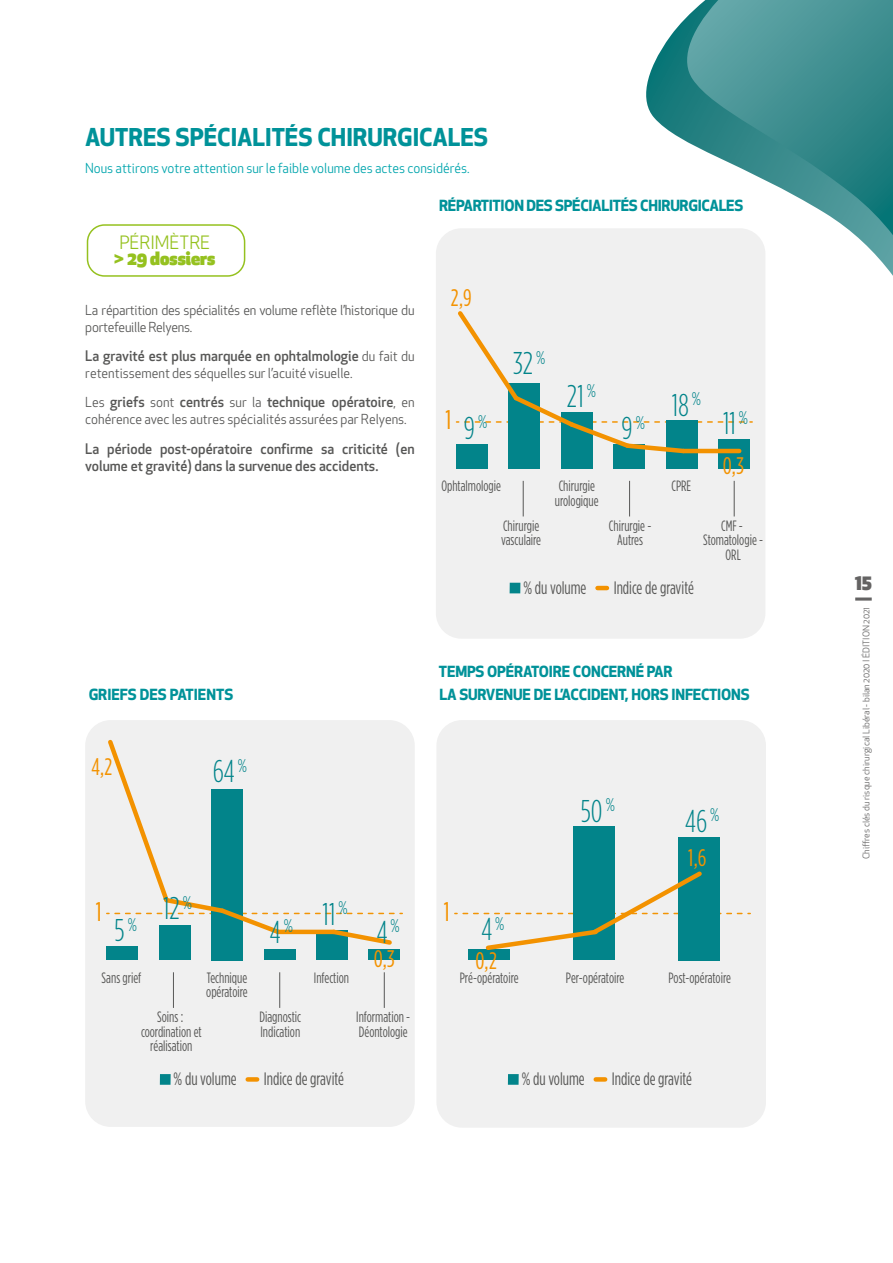
<style>
.page{position:relative;width:893px;height:1263px;background:#fff}
.page>*{position:absolute;margin:0;border:0;box-sizing:border-box;transform-origin:0 0}
.t1{font:300 31.5px "Gotham Condensed";color:#02848a}
.t2{font:27px "Gotham Condensed";color:#f39200}
.t3{font:700 24px "Apex New";color:#009299}
.t4{font:24px "Gotham Condensed";color:#f39200}
.t5{font:18px "Gotham Condensed";color:#575756;scale:.93 1}
.t6{font:900 18px/16.5px "Apex New";color:#95c11f}
.t7{font:900 18px "Apex New";color:#646363}
.t8{font:15px/14.4px "Gotham Condensed";color:#575756;scale:.93 1}
.t9{font:700 15px/22.5px "Apex New";letter-spacing:-.01em;color:#009299}
.t10{font:500 14.25px/17.1px "Apex New";color:#575756}
.t11{font:13.5px "Apex New";color:#575756}
.t12{font:13.5px/16.2px "Apex New";letter-spacing:-.02em;color:#575756}
.t13{font:13.5px "Apex New";color:#00a5ad}
.t14{font:9px "Apex New";color:#646363}
.s1{font-weight:400}
.s2{font-weight:700}
.s3{font-weight:400;font-size:13.5px}
.s4{font-weight:300;font-size:31.5px;color:#02848a}
.s5{font-weight:300;font-size:18.3px;color:#02848a}
</style>
<div class="page">
<svg style="left:646px;top:23px;width:247px;height:253px"></svg>
<svg style="left:681px;top:0;width:212px;height:235px"></svg>
<svg style="left:855px;top:597px;width:17px;height:4px"></svg>
<div style="left:85px;top:720px;width:330px;height:407px;background:#f0f0f0;border-radius:26px"></div>
<div style="left:248px;top:1077px;width:9px;height:5px;background:#f39200"></div>
<div style="left:160px;top:1074px;width:11px;height:11px;background:#02848a"></div>
<hr style="left:173px;top:972px;width:1px;height:36px;background:#575756">
<hr style="left:279px;top:972px;width:1px;height:36px;background:#575756">
<hr style="left:384px;top:972px;width:1px;height:36px;background:#575756">
<div style="left:369px;top:949px;width:31px;height:11px;background:#02848a"></div>
<div style="left:316px;top:931px;width:32px;height:29px;background:#02848a"></div>
<div style="left:264px;top:949px;width:31px;height:11px;background:#02848a"></div>
<div style="left:211px;top:789px;width:32px;height:171px;background:#02848a"></div>
<div style="left:159px;top:925px;width:31px;height:35px;background:#02848a"></div>
<div style="left:106px;top:947px;width:32px;height:13px;background:#02848a"></div>
<svg style="left:106px;top:739px;width:296px;height:209px"></svg>
<div style="left:436px;top:720px;width:330px;height:408px;background:#f0f0f0;border-radius:26px"></div>
<div style="left:596px;top:1077px;width:9px;height:5px;background:#f39200"></div>
<div style="left:508px;top:1074px;width:11px;height:11px;background:#02848a"></div>
<div style="left:678px;top:837px;width:42px;height:123px;background:#02848a"></div>
<div style="left:573px;top:826px;width:42px;height:134px;background:#02848a"></div>
<div style="left:468px;top:949px;width:42px;height:11px;background:#02848a"></div>
<svg style="left:463px;top:871px;width:287px;height:79px"></svg>
<div style="left:436px;top:228px;width:329px;height:411px;background:#f0f0f0;border-radius:26px"></div>
<hr style="left:597px;top:586px;width:10px;height:4px;background:#f39200">
<div style="left:510px;top:583px;width:10px;height:10px;background:#02848a"></div>
<hr style="left:523px;top:481px;width:1px;height:35px;background:#575756">
<hr style="left:629px;top:481px;width:1px;height:35px;background:#575756">
<hr style="left:734px;top:481px;width:1px;height:35px;background:#575756">
<div style="left:719px;top:439px;width:31px;height:30px;background:#02848a"></div>
<div style="left:666px;top:420px;width:32px;height:49px;background:#02848a"></div>
<div style="left:614px;top:445px;width:31px;height:24px;background:#02848a"></div>
<div style="left:561px;top:412px;width:32px;height:57px;background:#02848a"></div>
<div style="left:509px;top:383px;width:31px;height:86px;background:#02848a"></div>
<div style="left:456px;top:445px;width:32px;height:24px;background:#02848a"></div>
<svg style="left:455px;top:311px;width:297px;height:145px"></svg>
<hr style="left:683px;top:449px;width:56px;height:4px;background:#f39200">
<div style="left:87px;top:224px;width:158px;height:53px;border:2px solid #95c11f;border-radius:17px"></div>
<h3 class="t3" style="left:85px;top:119px;width:405px">AUTRES SPÉCIALITÉS CHIRURGICALES</h3>
<p class="t13" style="left:85px;top:160px;width:386px">Nous attirons votre attention sur le faible volume des actes considérés.</p>
<p class="t6" style="left:114px;top:234px;width:103px"><span class="s1">PÉRIMÈTRE </span><span class="s2">&gt;</span> 29 dossiers</p>
<p class="t12" style="left:85px;top:302px;width:331px">La répartition des spécialités en volume reflète l’historique du portefeuille Relyens.</p>
<p class="t10" style="left:85px;top:347px;width:331px">La gravité est plus marquée en ophtalmologie <span class="s3">du fait du</span></p>
<p class="t11" style="left:85px;top:364px;width:269px">retentissement des séquelles sur l’acuité visuelle.</p>
<p class="t10" style="left:85px;top:393px;width:331px"><span class="s3">Les</span> griefs <span class="s3">sont</span> centrés <span class="s3">sur la</span> technique opératoire<span class="s3">, en</span></p>
<p class="t11" style="left:85px;top:410px;width:323px">cohérence avec les autres spécialités assurées par Relyens.</p>
<p class="t10" style="left:85px;top:439px;width:331px">La période post-opératoire confirme sa criticité (en volume et gravité) dans la survenue des accidents.</p>
<p class="t9" style="left:439px;top:194px;width:306px">RÉPARTITION DES SPÉCIALITÉS CHIRURGICALES</p>
<h3 class="t4" style="left:451px;top:285px;width:22px">2,9</h3>
<h1 class="t1" style="left:513px;top:346px;width:34px">32 <sup>%</sup></h1>
<h2 class="t2" style="left:446px;top:405px;width:43px">1 <span class="s4">9</span> <span class="s5">%</span></h2>
<h1 class="t1" style="left:567px;top:380px;width:31px">21 <sup>%</sup></h1>
<h1 class="t1" style="left:622px;top:388px;width:81px">9 <sub>%</sub> 18 <sup>%</sup></h1>
<h1 class="t1" style="left:723px;top:407px;width:27px">11 <sup>%</sup></h1>
<h3 class="t4" style="left:723px;top:452px;width:23px">0,3</h3>
<p class="t8" style="left:441px;top:479px;width:66px">Ophtalmologie</p>
<p class="t8" style="left:555px;top:479px;width:49px">Chirurgie urologique</p>
<p class="t8" style="left:671px;top:479px;width:23px">CPRE</p>
<p class="t8" style="left:501px;top:518px;width:44px">Chirurgie vasculaire</p>
<p class="t8" style="left:609px;top:518px;width:47px;text-align:center">Chirurgie -<br>Autres</p>
<p class="t8" style="left:703px;top:518px;width:66px;text-align:center">CMF -<br>Stomatologie -<br>ORL</p>
<p class="t5" style="left:523px;top:578px;width:69px">% du volume</p>
<p class="t5" style="left:614px;top:578px;width:88px">Indice de gravité</p>
<p class="t9" style="left:89px;top:682px;width:146px">GRIEFS DES PATIENTS</p>
<h3 class="t4" style="left:92px;top:754px;width:22px">4,2</h3>
<h1 class="t1" style="left:213px;top:754px;width:36px">64 <sup>%</sup></h1>
<p class="t9" style="left:439px;top:660px;width:312px">TEMPS OPÉRATOIRE CONCERNÉ PAR<br>LA SURVENUE DE L’ACCIDENT, HORS INFECTIONS</p>
<h1 class="t1" style="left:581px;top:794px;width:36px">50 <sup>%</sup></h1>
<h1 class="t1" style="left:685px;top:804px;width:36px">46 <sup>%</sup></h1>
<h3 class="t4" style="left:688px;top:844px;width:20px">1,6</h3>
<h2 class="t2" style="left:96px;top:897px;width:7px">1</h2>
<h1 class="t1" style="left:114px;top:914px;width:24px">5 <sup>%</sup></h1>
<h1 class="t1" style="left:163px;top:892px;width:30px">12 <sup>%</sup></h1>
<h2 class="t2" style="left:444px;top:897px;width:7px">1</h2>
<h1 class="t1" style="left:323px;top:897px;width:27px">11 <sup>%</sup></h1>
<h1 class="t1" style="left:377px;top:915px;width:24px">4 <sup>%</sup></h1>
<h1 class="t1" style="left:270px;top:915px;width:24px">4 <sup>%</sup></h1>
<h3 class="t4" style="left:374px;top:945px;width:23px">0,3</h3>
<p class="t8" style="left:102px;top:970px;width:44px">Sans grief</p>
<p class="t8" style="left:206px;top:970px;width:46px">Technique opératoire</p>
<p class="t8" style="left:314px;top:970px;width:39px">Infection</p>
<p class="t8" style="left:141px;top:1009px;width:67px;text-align:center">Soins : coordination et réalisation</p>
<p class="t8" style="left:259px;top:1009px;width:46px">Diagnostic<br>Indication</p>
<p class="t5" style="left:174px;top:1069px;width:69px">% du volume</p>
<p class="t5" style="left:264px;top:1069px;width:88px">Indice de gravité</p>
<p class="t8" style="left:356px;top:1009px;width:60px">Information -<br>Déontologie</p>
<h1 class="t1" style="left:481px;top:913px;width:24px">4 <sup>%</sup></h1>
<h3 class="t4" style="left:475px;top:948px;width:23px">0,2</h3>
<p class="t8" style="left:460px;top:970px;width:65px">Pré-opératoire</p>
<p class="t8" style="left:566px;top:970px;width:64px">Per-opératoire</p>
<p class="t8" style="left:668px;top:970px;width:69px">Post-opératoire</p>
<p class="t5" style="left:522px;top:1069px;width:69px">% du volume</p>
<p class="t5" style="left:612px;top:1069px;width:88px">Indice de gravité</p>
<p class="t7" style="left:855px;top:571px;width:18px">15</p>
<p class="t14" style="left:860px;top:859px;width:254px;rotate:-90deg">Chiffres clés du risque chirurgical Libéral - bilan 2020 I ÉDITION 2021</p>
</div>
